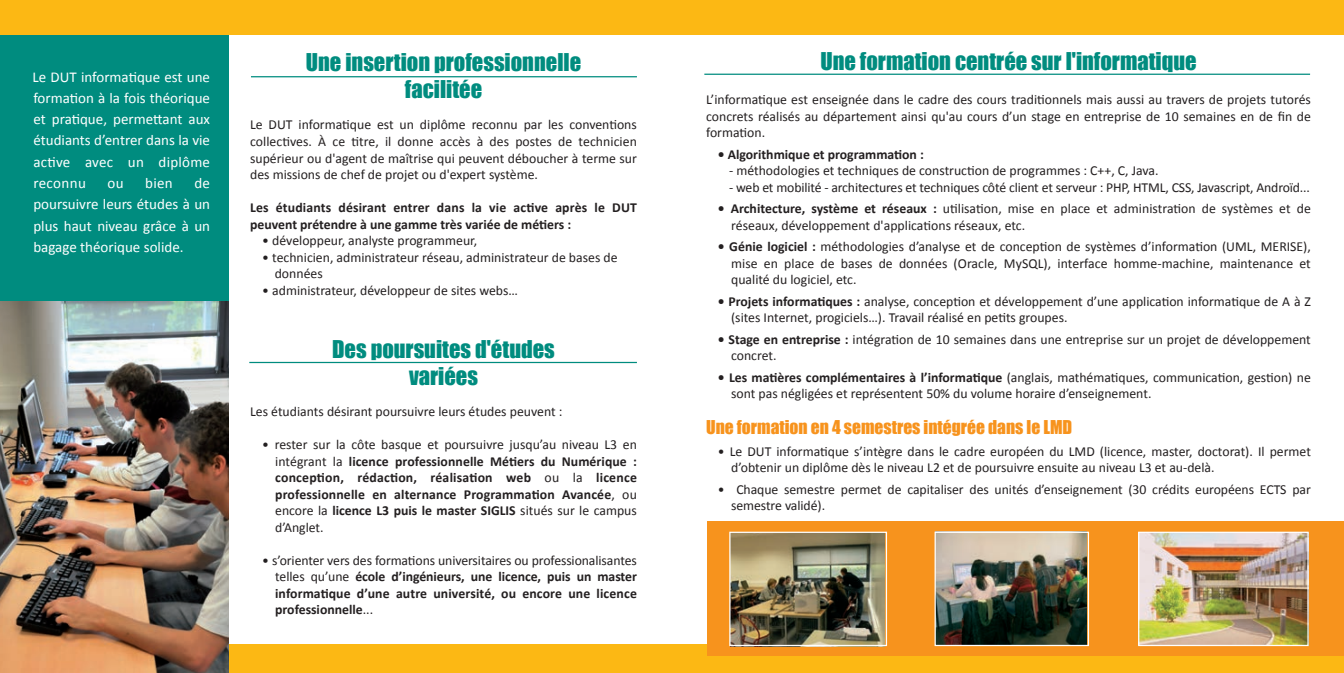
<style>
.page{position:relative;width:1344px;height:673px;background:#fff}
.page>*{position:absolute;margin:0;border:0;box-sizing:border-box;transform-origin:0 0}
.t1{font:22.5px/27px "Impact";color:#008c7f;text-align:center}
.t2{font:17.5px "Impact";color:#f7931d}
.t3{font:15px/21.2px "Calibri";color:#fff;text-align:justify}
.t4{font:13.75px/16.5px "Calibri";color:#231f20}
.t5{font:700 13.75px/16.5px "Calibri";color:#231f20;text-align:justify}
.s1{font-weight:400}
.s2{font-weight:700}
</style>
<div class="page">
<div style="left:0;top:644px;width:1344px;height:29px;background:#fcb814"></div>
<div style="left:707px;top:521px;width:637px;height:134px;background:#f7931d"></div>
<img style="left:1140px;top:533px;width:166px;height:111px">
<div style="left:0;top:0;width:228px;height:673px;background:#008c7f"></div>
<hr style="left:704px;top:74px;width:606px;height:1px;background:#008c7f">
<hr style="left:251px;top:76px;width:386px;height:1px;background:#008c7f">
<hr style="left:249px;top:362px;width:388px;height:1px;background:#008c7f">
<div style="left:0;top:0;width:1344px;height:35px;background:#fcb814"></div>
<img style="left:936px;top:533px;width:150px;height:111px">
<img style="left:731px;top:533px;width:154px;height:111px">
<div style="left:729px;top:531px;width:158px;height:115px;border:1px solid #fff"></div>
<div style="left:934px;top:531px;width:155px;height:115px;border:1px solid #fff"></div>
<div style="left:1138px;top:531px;width:170px;height:115px;border:1px solid #fff"></div>
<img style="left:0;top:301px;width:228px;height:372px">
<p class="t3" style="left:33px;top:66px;width:179px">Le DUT informatique est une formation à la fois théorique et pratique, permettant aux étudiants d’entrer dans la vie active avec un diplôme reconnu</p>
<p class="t3" style="left:107px;top:172px;width:18px">ou</p>
<p class="t3" style="left:145px;top:172px;width:29px">bien</p>
<p class="t3" style="left:33px;top:172px;width:178px;text-indent:161px">de poursuivre leurs études à un plus haut niveau grâce à un bagage théorique solide.</p>
<h1 class="t1" style="left:306px;top:48px;width:277px">Une insertion professionnelle facilitée</h1>
<p class="t4" style="left:250px;top:117px;width:388px;text-align:justify">Le DUT informatique est un diplôme reconnu par les conventions collectives. À ce titre, il donne accès à des postes de technicien supérieur ou d'agent de maîtrise qui peuvent déboucher à terme sur des missions de chef de projet ou d'expert système.</p>
<p class="t5" style="left:250px;top:199px;width:388px">Les étudiants désirant entrer dans la vie active après le DUT peuvent prétendre à une gamme très variée de métiers :</p>
<p class="t4" style="left:262px;top:232px;width:216px">• développeur, analyste programmeur,</p>
<p class="t4" style="left:275px;top:249px;width:344px;text-indent:-12px">• technicien, administrateur réseau, administrateur de bases de données</p>
<p class="t4" style="left:262px;top:282px;width:257px">• administrateur, développeur de sites webs…</p>
<h1 class="t1" style="left:332px;top:334px;width:224px">Des poursuites d'études variées</h1>
<p class="t4" style="left:250px;top:403px;width:314px">Les étudiants désirant poursuivre leurs études peuvent :</p>
<p class="t5" style="left:275px;top:436px;width:363px;text-indent:-13px"><span class="s1">• rester sur la côte basque et poursuivre jusqu’au niveau L3 en intégrant la</span> licence professionnelle Métiers du Numérique : conception, rédaction, réalisation web <span class="s1">ou la</span> licence professionnelle en alternance Programmation Avancée<span class="s1">, ou encore la</span> licence L3 puis le master SIGLIS <span class="s1">situés sur le campus d’Anglet.</span></p>
<p class="t5" style="left:275px;top:552px;width:363px;text-indent:-13px"><span class="s1">• s’orienter vers des formations universitaires ou professionalisantes telles qu’une</span> école d’ingénieurs, une licence, puis un master informatique d’une autre université, ou encore une licence professionnelle<span class="s1">...</span></p>
<h1 class="t1" style="left:820px;top:47px;width:378px">Une formation centrée sur l'informatique</h1>
<p class="t4" style="left:706px;top:91px;width:606px;text-align:justify">L’informatique est enseignée dans le cadre des cours traditionnels mais aussi au travers de projets tutorés concrets réalisés au département ainsi qu'au cours d’un stage en entreprise de 10 semaines en de fin de formation.</p>
<p class="t5" style="left:718px;top:146px;width:208px">• Algorithmique et programmation :</p>
<p class="t4" style="left:729px;top:162px;width:431px">- méthodologies et techniques de construction de programmes : C++, C, Java.</p>
<p class="t4" style="left:729px;top:179px;width:582px">- web et mobilité - architectures et techniques côté client et serveur : PHP, HTML, CSS, Javascript, Androïd...</p>
<p class="t4" style="left:731px;top:200px;width:581px;text-indent:-13px"><span class="s2">• Architecture, système et réseaux :</span> utilisation, mise en place et administration de systèmes et de réseaux, développement d'applications réseaux, etc.</p>
<p class="t4" style="left:731px;top:238px;width:581px;text-align:justify;text-indent:-13px"><span class="s2">• Génie logiciel :</span> méthodologies d’analyse et de conception de systèmes d’information (UML, MERISE), mise en place de bases de données (Oracle, MySQL), interface homme-machine, maintenance et qualité du logiciel, etc.</p>
<p class="t4" style="left:731px;top:293px;width:581px;text-indent:-13px"><span class="s2">• Projets informatiques :</span> analyse, conception et développement d’une application informatique de A à Z (sites Internet, progiciels…). Travail réalisé en petits groupes.</p>
<p class="t4" style="left:731px;top:331px;width:581px;text-indent:-13px"><span class="s2">• Stage en entreprise :</span> intégration de 10 semaines dans une entreprise sur un projet de développement concret.</p>
<p class="t4" style="left:731px;top:369px;width:581px;text-indent:-13px"><span class="s2">• Les matières complémentaires à l’informatique</span> (anglais, mathématiques, communication, gestion) ne sont pas négligées et représentent 50% du volume horaire d’enseignement.</p>
<p class="t2" style="left:706px;top:414px;width:367px">Une formation en 4 semestres intégrée dans le LMD</p>
<p class="t4" style="left:731px;top:443px;width:581px;text-indent:-13px">• Le DUT informatique s’intègre dans le cadre européen du LMD (licence, master, doctorat). Il permet d’obtenir un diplôme dès le niveau L2 et de poursuivre ensuite au niveau L3 et au-delà.</p>
<p class="t4" style="left:731px;top:481px;width:581px;text-indent:-13px">• Chaque semestre permet de capitaliser des unités d’enseignement (30 crédits européens ECTS par semestre validé).</p>
</div>
